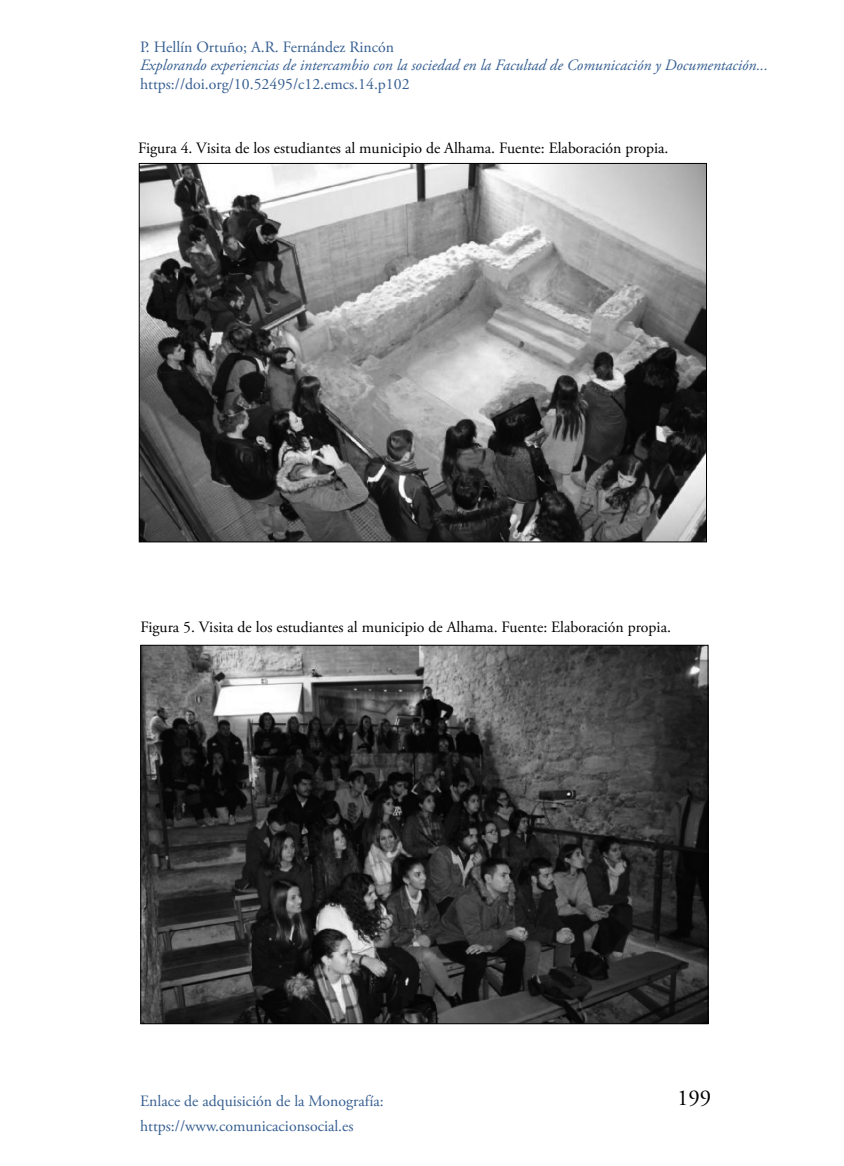
<style>
.page{position:relative;width:844px;height:1166px;background:#fff}
.page>*{position:absolute;margin:0;border:0;box-sizing:border-box;transform-origin:0 0}
.t1{font:22.75px "Adobe Garamond Pro";color:#000}
.Pie_Ilustracion{font:15.75px "Adobe Garamond Pro";color:#000}
.t2{font:15.75px/25.2px "Adobe Garamond Pro";color:#365f91}
.t3{font:italic 15.75px "Adobe Garamond Pro";color:#365f91}
</style>
<div class="page">
<img style="left:141px;top:165px;width:563px;height:375px">
<img style="left:142px;top:647px;width:564px;height:375px">
<p class="t2" style="left:140px;top:35px;width:255px">P. Hellín Ortuño; A.R. Fernández Rincón</p>
<p class="t3" style="left:140px;top:56px;width:629px">Explorando experiencias de intercambio con la sociedad en la Facultad de Comunicación y Documentación...</p>
<p class="t2" style="left:140px;top:72px;width:271px">https://doi.org/10.52495/c12.emcs.14.p102</p>
<p class="Pie_Ilustracion" style="left:138px;top:138px;width:531px">Figura 4. Visita de los estudiantes al municipio de Alhama. Fuente: Elaboración propia.</p>
<p class="Pie_Ilustracion" style="left:141px;top:618px;width:531px">Figura 5. Visita de los estudiantes al municipio de Alhama. Fuente: Elaboración propia.</p>
<p class="t2" style="left:140px;top:1089px;width:245px">Enlace de adquisición de la Monografía: https://www.comunicacionsocial.es</p>
<h1 class="t1" style="left:677px;top:1084px;width:36px">199</h1>
</div>
